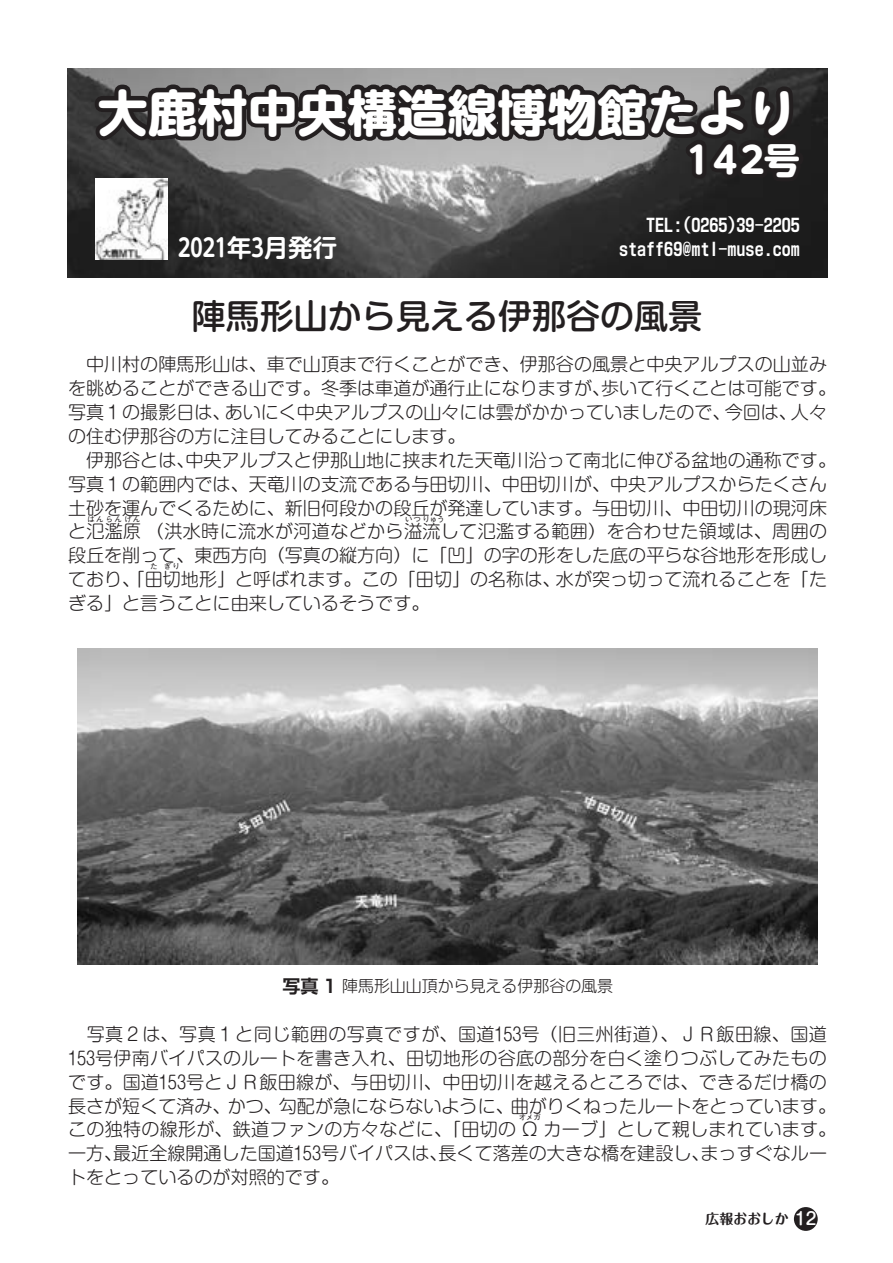
<style>
.page{position:relative;width:893px;height:1263px;background:#fff}
.page>*{position:absolute;margin:0;border:0;box-sizing:border-box;transform-origin:0 0}
.t1{font:700 49.95px "UD Shin M Go Pro";color:#fff}
.t2{font:700 36.15px "UD Shin M Go Pro";color:#fff}
.t3{font:500 34.05px "Shin M Go Pro";color:#231f20}
.t4{font:700 24.45px "UD Shin M Go Pro De";color:#fff}
.t5{font:300 18px/23.9px "Shin M Go Pro";color:#231f20}
.t6{font:700 18px/24px "Shin Go Pro De";color:#fff;text-align:right}
.t7{font:300 15.9px "Shin M Go Pro";color:#231f20}
.t8{font:700 13.8px "Maru Fo Pro";color:#231f20}
.t9{font:300 7.5px "UD Shin Go Pro";letter-spacing:.145em;color:#231f20}
.s1{font-family:"Shin Go Pro De";font-weight:700;font-size:18px}
.s2{font-family:"Shin M Go Pro";font-weight:500;font-size:16.95px;color:#fff}
</style>
<div class="page">
<div style="left:794px;top:1207px;width:24px;height:24px;background:#231f20;border-radius:50%"></div>
<img style="left:68px;top:68px;width:759px;height:209px">
<img style="left:96px;top:188px;width:71px;height:71px">
<svg style="left:90px;top:68px;width:718px;height:120px;background:#5f5d5d"></svg>
<img style="left:77px;top:648px;width:741px;height:316px">
<h1 class="t1" style="left:98px;top:72px;width:701px">大鹿村中央構造線博物館たより</h1>
<h2 class="t2" style="left:680px;top:130px;width:121px">１４2号</h2>
<h3 class="t4" style="left:178px;top:228px;width:160px">２０２１年3月発行</h3>
<p class="t6" style="left:619px;top:211px;width:182px">ＴＥＬ：（０２６５）３９−２２０５<br>ｓｔａｆｆ６９＠ｍｔｌ－ｍｕｓｅ．ｃｏｍ</p>
<h3 class="t3" style="left:192px;top:289px;width:512px">陣馬形山から見える伊那谷の風景</h3>
<p class="t5" style="left:68px;top:350px;width:770px">　中川村の陣馬形山は、車で山頂まで行くことができ、伊那谷の風景と中央アルプスの山並みを眺めることができる山です。冬季は車道が通行止になりますが、歩いて行くことは可能です。写真1 の撮影日は、あいにく中央アルプスの山々には雲がかかっていましたので、今回は、人々の住む伊那谷の方に注目してみることにします。<br>　伊那谷とは、中央アルプスと伊那山地に挟まれた天竜川沿って南北に伸びる盆地の通称です。写真1 の範囲内では、天竜川の支流である与田切川、中田切川が、中央アルプスからたくさん土砂を運んでくるために、新旧何段かの段丘が発達しています。与田切川、中田切川の現河床と氾濫原 (洪水時に流水が河道などから溢流して氾濫する範囲) を合わせた領域は、周囲の</p>
<p class="t9" style="left:88px;top:513px;width:54px">はんらんげん</p>
<p class="t9" style="left:405px;top:513px;width:41px">いつりゅう</p>
<p class="t5" style="left:68px;top:541px;width:760px">段丘を削って、東西方向(写真の縦方向) に「凹」の字の形をした底の平らな谷地形を形成しており、「田切地形」と呼ばれます。この「田切」の名称は、水が突っ切って流れることを「た</p>
<p class="t9" style="left:150px;top:560px;width:9px">た</p>
<p class="t9" style="left:164px;top:560px;width:17px">ぎり</p>
<p class="t5" style="left:68px;top:589px;width:363px">ぎる」と言うことに由来しているそうです。</p>
<p class="t7" style="left:282px;top:973px;width:332px"><span class="s1">写真 1</span> 陣馬形山山頂から見える伊那谷の風景</p>
<p class="t5" style="left:68px;top:1020px;width:770px">　写真2 は、写真1 と同じ範囲の写真ですが、国道153号(旧三州街道) 、JR飯田線、国道153号伊南バイパスのルートを書き入れ、田切地形の谷底の部分を白く塗りつぶしてみたものです。国道153号とJR飯田線が、与田切川、中田切川を越えるところでは、できるだけ橋の長さが短くて済み、かつ、勾配が急にならないように、曲がりくねったルートをとっています。この独特の線形が、鉄道ファンの方々などに、「田切の Ω カーブ」として親しまれています。</p>
<p class="t9" style="left:519px;top:1111px;width:24px">オメガ</p>
<p class="t5" style="left:68px;top:1139px;width:760px">一方、最近全線開通した国道153号バイパスは、長くて落差の大きな橋を建設し、まっすぐなルートをとっているのが対照的です。</p>
<p class="t8" style="left:706px;top:1208px;width:112px">広報おおしか <span class="s2">12</span></p>
</div>
